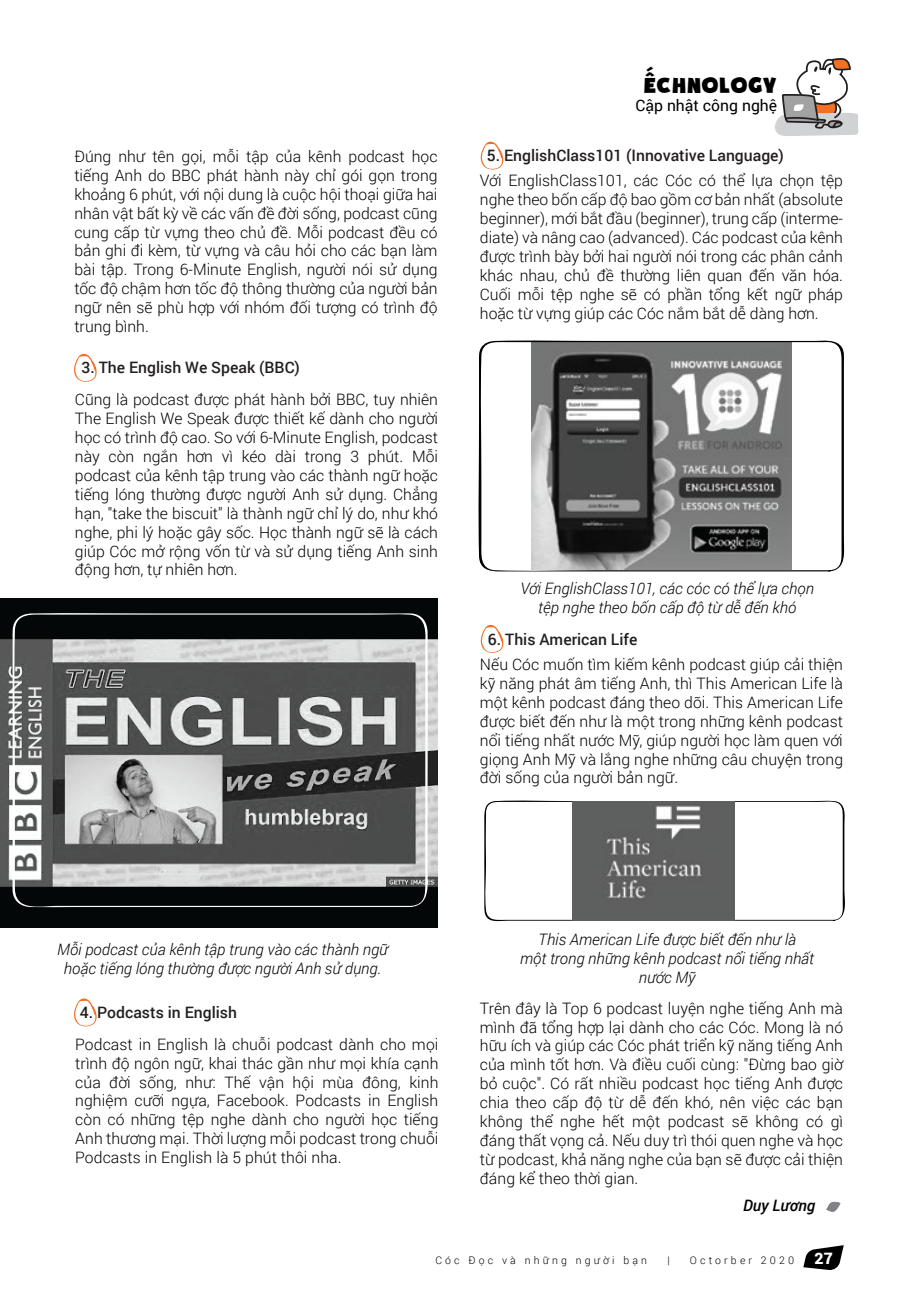
<style>
.page{position:relative;width:918px;height:1300px;background:#fff}
.page>*{position:absolute;margin:0;border:0;box-sizing:border-box;transform-origin:0 0}
.t1{font:24.5px "i Ciel Soupof Justice";letter-spacing:.025em;color:#000}
.t2{font:300 15.75px/18.9px "Roboto";color:#000;text-align:justify}
.t3{font:italic 300 15.75px/18.9px "Roboto";color:#000;text-align:center}
.t4{font:500 15.75px "Roboto";color:#231f20}
.t5{font:15.75px "Roboto";color:#000}
.t6{font:italic 500 15.75px "Roboto";color:#000}
.t7{font:900 15.75px "Roboto";color:#fff}
.t8{font:300 10.5px "Roboto";letter-spacing:.3em;color:#000}
</style>
<div class="page">
<svg style="left:803px;top:1245px;width:41px;height:25px"></svg>
<svg style="left:775px;top:58px;width:84px;height:78px"></svg>
<svg style="left:826px;top:1201px;width:14px;height:11px"></svg>
<svg style="left:74px;top:354px;width:23px;height:28px"></svg>
<svg style="left:481px;top:625px;width:22px;height:28px"></svg>
<svg style="left:481px;top:142px;width:22px;height:28px"></svg>
<svg style="left:74px;top:998px;width:23px;height:28px"></svg>
<img style="left:0;top:599px;width:438px;height:328px">
<svg style="left:12px;top:612px;width:418px;height:297px;background:#737474"></svg>
<svg style="left:478px;top:340px;width:367px;height:231px"></svg>
<svg style="left:484px;top:800px;width:361px;height:122px"></svg>
<img style="left:573px;top:801px;width:162px;height:119px">
<p class="t2" style="left:74px;top:146px;width:365px">Đúng như tên gọi, mỗi tập của kênh podcast học tiếng Anh do BBC phát hành này chỉ gói gọn trong khoảng 6 phút, với nội dung là cuộc hội thoại giữa hai nhân vật bất kỳ về các vấn đề đời sống, podcast cũng cung cấp từ vựng theo chủ đề. Mỗi podcast đều có bản ghi đi kèm, từ vựng và câu hỏi cho các bạn làm bài tập. Trong 6-Minute English, người nói sử dụng tốc độ chậm hơn tốc độ thông thường của người bản ngữ nên sẽ phù hợp với nhóm đối tượng có trình độ trung bình.</p>
<p class="t4" style="left:82px;top:357px;width:220px">3. The English We Speak (BBC)</p>
<p class="t2" style="left:75px;top:390px;width:365px">Cũng là podcast được phát hành bởi BBC, tuy nhiên The English We Speak được thiết kế dành cho người học có trình độ cao. So với 6-Minute English, podcast này còn ngắn hơn vì kéo dài trong 3 phút. Mỗi podcast của kênh tập trung vào các thành ngữ hoặc tiếng lóng thường được người Anh sử dụng. Chẳng hạn, "take the biscuit" là thành ngữ chỉ lý do, như khó nghe, phi lý hoặc gây sốc. Học thành ngữ sẽ là cách giúp Cóc mở rộng vốn từ và sử dụng tiếng Anh sinh động hơn, tự nhiên hơn.</p>
<h1 class="t1" style="left:644px;top:66px;width:134px">ẾCHNOLOGY</h1>
<p class="t5" style="left:635px;top:94px;width:143px">Cập nhật công nghệ</p>
<p class="t4" style="left:487px;top:145px;width:299px">5. EnglishClass101 (Innovative Language)</p>
<p class="t2" style="left:480px;top:171px;width:365px">Với EnglishClass101, các Cóc có thể lựa chọn tệp nghe theo bốn cấp độ bao gồm cơ bản nhất (absolute beginner), mới bắt đầu (beginner), trung cấp (interme&shy;diate) và nâng cao (advanced). Các podcast của kênh được trình bày bởi hai người nói trong các phân cảnh khác nhau, chủ đề thường liên quan đến văn hóa.<br>Cuối mỗi tệp nghe sẽ có phần tổng kết ngữ pháp hoặc từ vựng giúp các Cóc nắm bắt dễ dàng hơn.</p>
<p class="t3" style="left:520px;top:579px;width:295px">Với EnglishClass101, các cóc có thể lựa chọn tệp nghe theo bốn cấp độ từ dễ đến khó</p>
<p class="t4" style="left:488px;top:628px;width:151px">6. This American Life</p>
<p class="t2" style="left:480px;top:654px;width:365px">Nếu Cóc muốn tìm kiếm kênh podcast giúp cải thiện kỹ năng phát âm tiếng Anh, thì This American Life là một kênh podcast đáng theo dõi. This American Life được biết đến như là một trong những kênh podcast nổi tiếng nhất nước Mỹ, giúp người học làm quen với giọng Anh Mỹ và lắng nghe những câu chuyện trong đời sống của người bản ngữ.</p>
<p class="t3" style="left:57px;top:940px;width:332px">Mỗi podcast của kênh tập trung vào các thành ngữ hoặc tiếng lóng thường được người Anh sử dụng.</p>
<p class="t4" style="left:80px;top:1001px;width:158px">4. Podcasts in English</p>
<p class="t2" style="left:75px;top:1034px;width:365px">Podcast in English là chuỗi podcast dành cho mọi trình độ ngôn ngữ, khai thác gần như mọi khía cạnh của đời sống, như: Thế vận hội mùa đông, kinh nghiệm cưỡi ngựa, Facebook. Podcasts in English còn có những tệp nghe dành cho người học tiếng Anh thương mại. Thời lượng mỗi podcast trong chuỗi Podcasts in English là 5 phút thôi nha.</p>
<p class="t3" style="left:520px;top:929px;width:296px">This American Life được biết đến như là<br>một trong những kênh podcast nổi tiếng nhất nước Mỹ</p>
<p class="t2" style="left:480px;top:998px;width:365px">Trên đây là Top 6 podcast luyện nghe tiếng Anh mà mình đã tổng hợp lại dành cho các Cóc. Mong là nó hữu ích và giúp các Cóc phát triển kỹ năng tiếng Anh của mình tốt hơn. Và điều cuối cùng: "Đừng bao giờ bỏ cuộc". Có rất nhiều podcast học tiếng Anh được chia theo cấp độ từ dễ đến khó, nên việc các bạn không thể nghe hết một podcast sẽ không có gì đáng thất vọng cả. Nếu duy trì thói quen nghe và học từ podcast, khả năng nghe của bạn sẽ được cải thiện đáng kể theo thời gian.</p>
<p class="t6" style="left:743px;top:1195px;width:73px">Duy Lương</p>
<p class="t8" style="left:435px;top:1253px;width:213px">Cóc Đọc và những người bạn</p>
<p class="t8" style="left:667px;top:1253px;width:4px">|</p>
<p class="t8" style="left:690px;top:1253px;width:106px">Octorber 2020</p>
<p class="t7" style="left:814px;top:1247px;width:20px">27</p>
</div>
